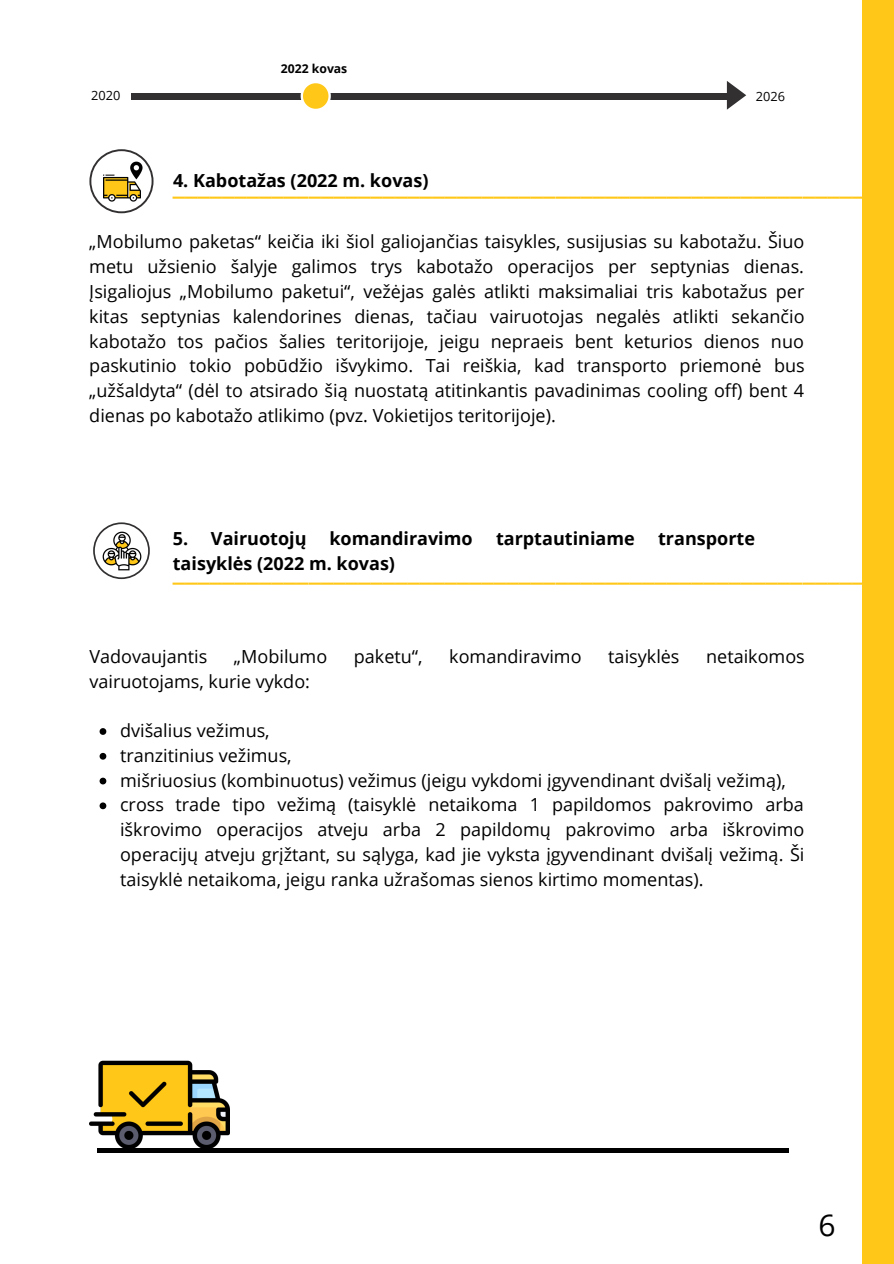
<style>
.page{position:relative;width:894px;height:1264px;background:#fff}
.page>*{position:absolute;margin:0;border:0;box-sizing:border-box;transform-origin:0 0}
.t1{font:700 60px "Open Sans";color:#000}
.t2{font:700 30px "Open Sans";color:#ffc717}
.t3{font:30px "Open Sans";color:#000}
.t4{font:18px/24.8px "Open Sans";color:#000;text-align:justify}
.t5{font:700 18px "Open Sans";color:#000}
.t6{font:12.75px "Open Sans";color:#000}
.t7{font:700 12.15px "Open Sans";color:#000}
</style>
<div class="page">
<div style="left:861px;top:0;width:32px;height:1263px;background:#ffc717"></div>
<svg style="left:99px;top:728px;width:7px;height:7px"></svg>
<svg style="left:99px;top:753px;width:7px;height:6px"></svg>
<svg style="left:99px;top:777px;width:7px;height:7px"></svg>
<svg style="left:99px;top:802px;width:7px;height:7px"></svg>
<svg style="left:726px;top:81px;width:20px;height:29px"></svg>
<div style="left:132px;top:93px;width:594px;height:6px;background:#323030"></div>
<svg style="left:300px;top:83px;width:31px;height:26px"></svg>
<img style="left:89px;top:1060px;width:140px;height:90px">
<svg style="left:89px;top:149px;width:64px;height:64px"></svg>
<svg style="left:93px;top:522px;width:57px;height:57px"></svg>
<img style="left:102px;top:531px;width:40px;height:39px">
<p class="t7" style="left:281px;top:60px;width:68px">2022 kovas</p>
<p class="t6" style="left:91px;top:87px;width:31px">2020</p>
<p class="t6" style="left:755px;top:87px;width:31px">2026</p>
<p class="t5" style="left:173px;top:168px;width:257px">4. Kabotažas (2022 m. kovas)</p>
<h2 class="t2" style="left:173px;top:162px;width:717px">__________________________________________________________</h2>
<p class="t4" style="left:89px;top:229px;width:716px">„Mobilumo paketas“ keičia iki šiol galiojančias taisykles, susijusias su kabotažu. Šiuo metu užsienio šalyje galimos trys kabotažo operacijos per septynias dienas.<br>Įsigaliojus „Mobilumo paketui“, vežėjas galės atlikti maksimaliai tris kabotažus per kitas septynias kalendorines dienas, tačiau vairuotojas negalės atlikti sekančio kabotažo tos pačios šalies teritorijoje, jeigu nepraeis bent keturios dienos nuo paskutinio tokio pobūdžio išvykimo. Tai reiškia, kad transporto priemonė bus „užšaldyta“ (dėl to atsirado šią nuostatą atitinkantis pavadinimas cooling off) bent 4 dienas po kabotažo atlikimo (pvz. Vokietijos teritorijoje).</p>
<p class="t5" style="left:173px;top:526px;width:135px">5. Vairuotojų</p>
<p class="t5" style="left:329px;top:526px;width:145px">komandiravimo</p>
<p class="t5" style="left:496px;top:526px;width:140px">tarptautiniame</p>
<p class="t5" style="left:658px;top:526px;width:98px">transporte</p>
<p class="t5" style="left:173px;top:550px;width:224px">taisyklės (2022 m. kovas)</p>
<h2 class="t2" style="left:173px;top:548px;width:717px">__________________________________________________________</h2>
<p class="t4" style="left:89px;top:643px;width:119px">Vadovaujantis</p>
<p class="t4" style="left:234px;top:643px;width:95px">„Mobilumo</p>
<p class="t4" style="left:354px;top:643px;width:70px">paketu“,</p>
<p class="t4" style="left:449px;top:643px;width:134px">komandiravimo</p>
<p class="t4" style="left:608px;top:643px;width:73px">taisyklės</p>
<p class="t4" style="left:706px;top:643px;width:100px">netaikomos</p>
<p class="t4" style="left:89px;top:668px;width:222px">vairuotojams, kurie vykdo:</p>
<p class="t4" style="left:120px;top:717px;width:685px;text-align:left">dvišalius vežimus,<br>tranzitinius vežimus,<br>mišriuosius (kombinuotus) vežimus (jeigu vykdomi įgyvendinant dvišalį vežimą), cross trade tipo vežimą (taisyklė netaikoma 1 papildomos pakrovimo arba iškrovimo operacijos atveju arba 2 papildomų pakrovimo arba iškrovimo operacijų atveju grįžtant, su sąlyga, kad jie vyksta įgyvendinant dvišalį vežimą. Ši taisyklė netaikoma, jeigu ranka užrašomas sienos kirtimo momentas).</p>
<h1 class="t1" style="left:97px;top:1079px;width:693px">____________________________</h1>
<h2 class="t3" style="left:818px;top:1204px;width:19px">6</h2>
</div>
